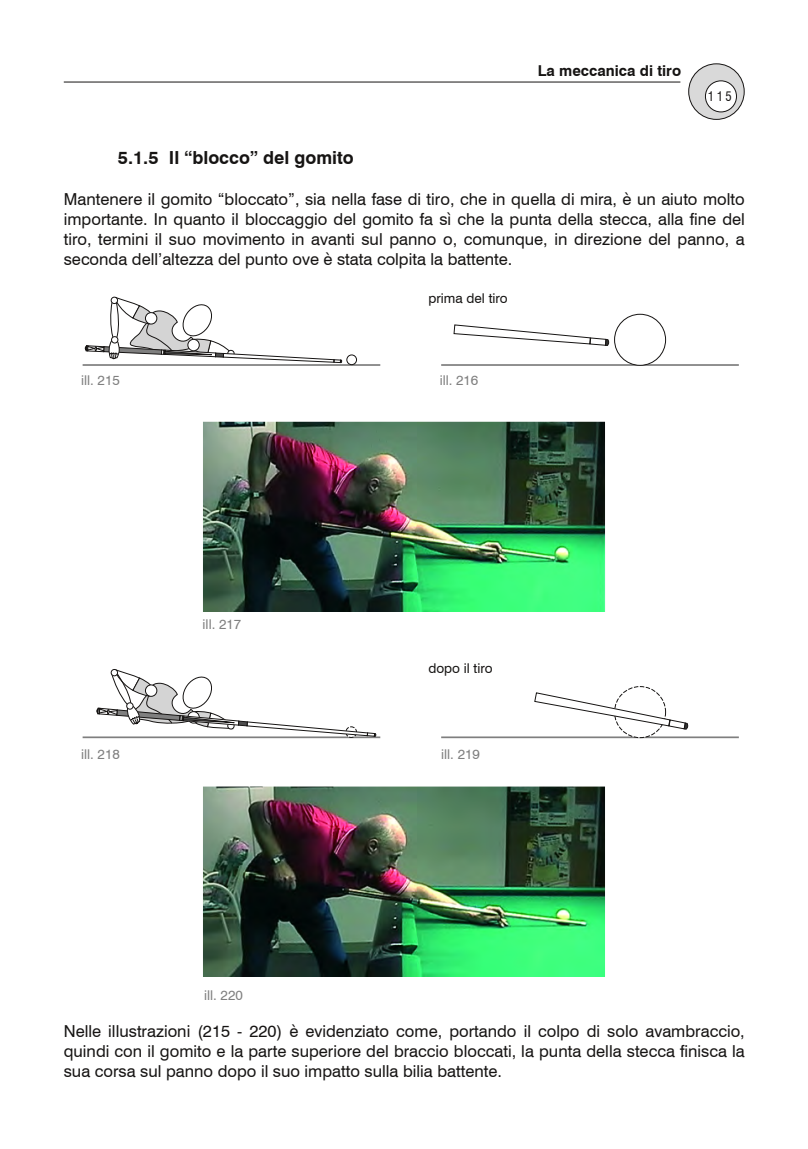
<style>
.page{position:relative;width:808px;height:1149px;background:#fff}
.page>*{position:absolute;margin:0;border:0;box-sizing:border-box;transform-origin:0 0}
.t1{font:700 18px "Swiss 721 BT";color:#161413}
.t2{font:16.5px/19.8px "Swiss 721 BT";color:#161413;text-align:justify}
.t3{font:700 15px "Swiss 721 BT";color:#161413}
.t4{font:13.5px "Swiss 721 BT";color:#7f7f7f}
.t5{font:13.5px "Swiss 721 BT";color:#161413}
.t6{font:condensed 12.75px "Swiss 721 BT";color:#161413}
</style>
<div class="page">
<div style="left:689px;top:64px;width:55px;height:55px;background:#d9d9d9;border-radius:50%"></div>
<div style="left:688px;top:64px;width:56px;height:55px;border:1px solid #161413;border-radius:50%"></div>
<div style="left:705px;top:81px;width:31px;height:31px;background:#fff;border-radius:50%"></div>
<div style="left:705px;top:81px;width:32px;height:31px;border:1px solid #161413;border-radius:50%"></div>
<hr style="left:64px;top:82px;width:616px;height:1px;background:#161413">
<hr style="left:83px;top:364px;width:297px;height:2px;background:#7f7f7f">
<div style="left:346px;top:354px;width:11px;height:11px;border:1px solid #161413;border-radius:50%"></div>
<svg style="left:85px;top:297px;width:257px;height:66px"></svg>
<div style="left:145px;top:312px;width:12px;height:12px;background:#fff;border-radius:50%"></div>
<div style="left:145px;top:312px;width:12px;height:12px;border:1px solid #161413;border-radius:50%"></div>
<div style="left:111px;top:297px;width:7px;height:6px;background:#fff;border-radius:50%"></div>
<div style="left:111px;top:297px;width:7px;height:7px;border:1px solid #161413;border-radius:50%"></div>
<hr style="left:441px;top:364px;width:298px;height:2px;background:#7f7f7f">
<div style="left:614px;top:314px;width:51px;height:51px;background:#fff;border-radius:50%"></div>
<div style="left:614px;top:314px;width:52px;height:51px;border:1px solid #161413;border-radius:50%"></div>
<svg style="left:453px;top:324px;width:156px;height:22px"></svg>
<img style="left:203px;top:421px;width:402px;height:190px">
<hr style="left:83px;top:736px;width:297px;height:2px;background:#7f7f7f">
<div style="left:345px;top:726px;width:12px;height:11px;border:1px dashed #161413;border-radius:50%"></div>
<hr style="left:441px;top:736px;width:298px;height:2px;background:#7f7f7f">
<div style="left:614px;top:686px;width:51px;height:51px;background:#fff;border-radius:50%"></div>
<div style="left:614px;top:686px;width:52px;height:51px;border:1px dashed #161413;border-radius:50%"></div>
<svg style="left:534px;top:691px;width:155px;height:39px"></svg>
<img style="left:203px;top:786px;width:402px;height:190px">
<svg style="left:96px;top:669px;width:280px;height:67px"></svg>
<p class="t3" style="left:538px;top:62px;width:145px">La meccanica di tiro</p>
<p class="t6" style="left:708px;top:88px;width:25px">115</p>
<p class="t1" style="left:118px;top:146px;width:237px">5.1.5 Il “blocco” del gomito</p>
<p class="t2" style="left:64px;top:189px;width:683px">Mantenere il gomito “bloccato”, sia nella fase di tiro, che in quella di mira, è un aiuto molto importante. In quanto il bloccaggio del gomito fa sì che la punta della stecca, alla fine del tiro, termini il suo movimento in avanti sul panno o, comunque, in direzione del panno, a seconda dell’altezza del punto ove è stata colpita la battente.</p>
<p class="t5" style="left:428px;top:290px;width:81px">prima del tiro</p>
<p class="t4" style="left:81px;top:371px;width:40px">ill. 215</p>
<p class="t4" style="left:440px;top:371px;width:40px">ill. 216</p>
<p class="t4" style="left:203px;top:616px;width:40px">ill. 217</p>
<p class="t5" style="left:428px;top:659px;width:66px">dopo il tiro</p>
<p class="t4" style="left:81px;top:745px;width:40px">ill. 218</p>
<p class="t4" style="left:441px;top:745px;width:40px">ill. 219</p>
<p class="t4" style="left:204px;top:986px;width:40px">ill. 220</p>
<p class="t2" style="left:64px;top:1020px;width:682px">Nelle illustrazioni (215 - 220) è evidenziato come, portando il colpo di solo avambraccio, quindi con il gomito e la parte superiore del braccio bloccati, la punta della stecca finisca la sua corsa sul panno dopo il suo impatto sulla bilia battente.</p>
</div>
